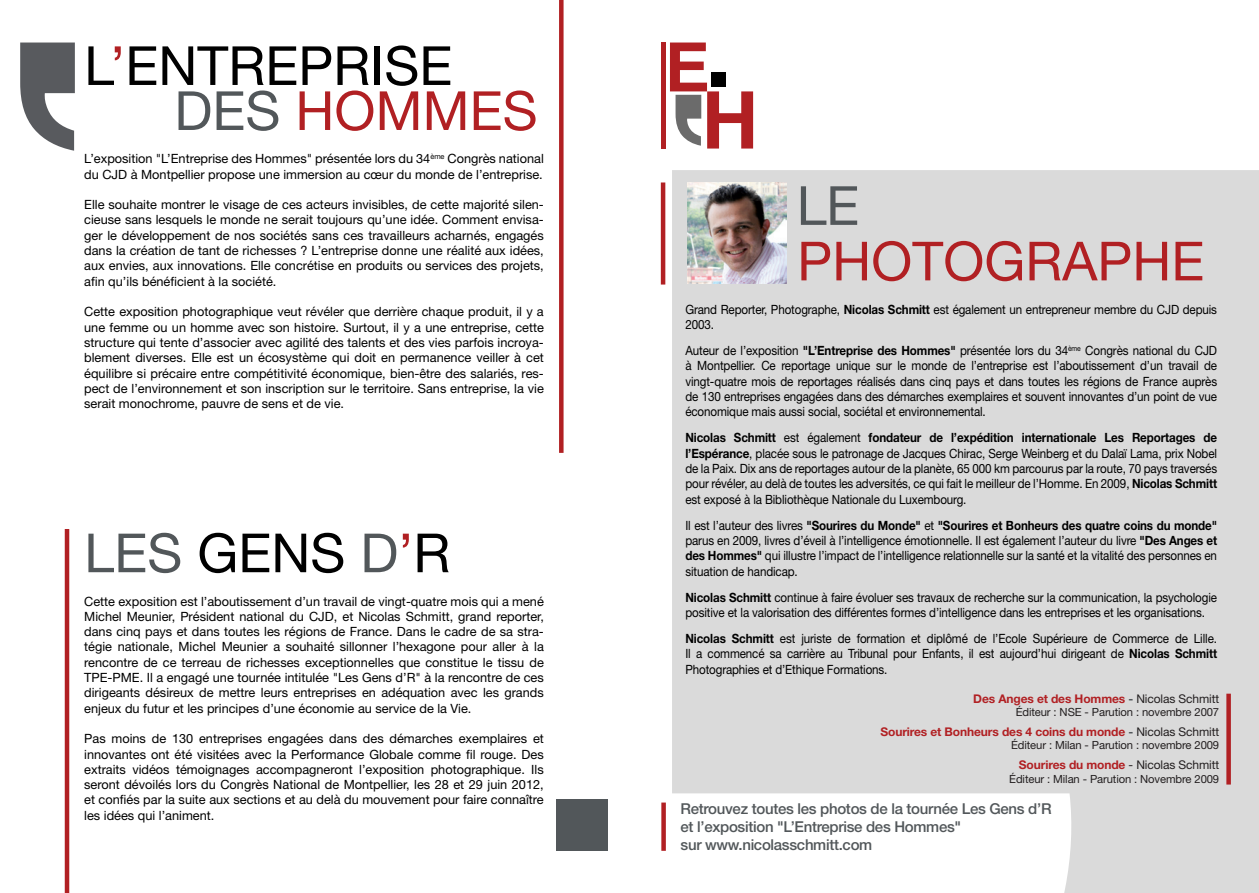
<style>
.page{position:relative;width:1259px;height:893px;background:#fff}
.page>*{position:absolute;margin:0;border:0;box-sizing:border-box;transform-origin:0 0}
.t1{font:54px "Helvetica Neue";color:#000}
.t2{font:54px "Helvetica Neue";color:#b12023}
.t3{font:54px "Helvetica Neue";color:#52575a}
.t4{font:500 15px "Helvetica Neue";letter-spacing:-.02em;color:#52575a}
.t5{font:12.75px/15.3px "Helvetica Neue";letter-spacing:-.01em;color:#000;text-align:justify}
.t6{font:12.75px/15.3px "Helvetica Neue";letter-spacing:-.01em;color:#000;text-align:justify;scale:.91 1}
.t7{font:700 12px "Helvetica Neue";letter-spacing:-.01em;color:#b12023}
.t8{font:11.25px "Helvetica Neue";letter-spacing:-.01em;color:#231f20}
.s1{color:#b12023}
.s2{color:#52575a}
.s3{color:#000}
.s4{font-weight:700}
.s5{font-weight:400;color:#231f20}
</style>
<div class="page">
<svg style="left:672px;top:170px;width:587px;height:723px;fill:#dadada"></svg>
<div style="left:661px;top:802px;width:5px;height:49px;background:#b12023"></div>
<svg style="left:670px;top:43px;width:83px;height:106px"></svg>
<div style="left:661px;top:43px;width:5px;height:106px;background:#b12023"></div>
<img style="left:687px;top:182px;width:100px;height:101px">
<hr style="left:661px;top:182px;width:4px;height:103px;background:#b12023">
<svg style="left:1226px;top:694px;width:4px;height:90px"></svg>
<hr style="left:65px;top:529px;width:4px;height:364px;background:#b12023">
<svg style="left:559px;top:0;width:4px;height:453px;fill:#b12023"></svg>
<svg style="left:20px;top:43px;width:55px;height:108px"></svg>
<div style="left:556px;top:799px;width:51px;height:51px;background:#52575a"></div>
<p class="t1" style="left:84px;top:34px;width:108px">L<span class="s1">’</span>Entreprise</p>
<p class="t3" style="left:174px;top:79px;width:35px">des</p>
<p class="t2" style="left:295px;top:79px;width:80px">Hommes</p>
<p class="t5" style="left:84px;top:151px;width:461px">L’exposition "L’Entreprise des Hommes" présentée lors du 34<sup>ème</sup> Congrès national du CJD à Montpellier propose une immersion au cœur du monde de l’entreprise.</p>
<p class="t5" style="left:84px;top:197px;width:461px">Elle souhaite montrer le visage de ces acteurs invisibles, de cette majorité silen&shy;cieuse sans lesquels le monde ne serait toujours qu’une idée. Comment envisa&shy;ger le développement de nos sociétés sans ces travailleurs acharnés, engagés dans la création de tant de richesses ? L’entreprise donne une réalité aux idées, aux envies, aux innovations. Elle concrétise en produits ou services des projets, afin qu’ils bénéficient à la société.</p>
<p class="t5" style="left:84px;top:304px;width:461px">Cette exposition photographique veut révéler que derrière chaque produit, il y a une femme ou un homme avec son histoire. Surtout, il y a une entreprise, cette structure qui tente d’associer avec agilité des talents et des vies parfois incroya&shy;blement diverses. Elle est un écosystème qui doit en permanence veiller à cet équilibre si précaire entre compétitivité économique, bien-être des salariés, res&shy;pect de l’environnement et son inscription sur le territoire. Sans entreprise, la vie serait monochrome, pauvre de sens et de vie.</p>
<p class="t1" style="left:84px;top:521px;width:189px"><span class="s2">Les</span> Gens</p>
<p class="t3" style="left:360px;top:521px;width:92px">d<span class="s1">’</span><span class="s3">R</span></p>
<p class="t5" style="left:84px;top:593px;width:461px">Cette exposition est l’aboutissement d’un travail de vingt-quatre mois qui a mené Michel Meunier, Président national du CJD, et Nicolas Schmitt, grand reporter, dans cinq pays et dans toutes les régions de France. Dans le cadre de sa stra&shy;tégie nationale, Michel Meunier a souhaité sillonner l’hexagone pour aller à la rencontre de ce terreau de richesses exceptionnelles que constitue le tissu de TPE-PME. Il a engagé une tournée intitulée "Les Gens d’R" à la rencontre de ces dirigeants désireux de mettre leurs entreprises en adéquation avec les grands enjeux du futur et les principes d’une économie au service de la Vie.</p>
<p class="t5" style="left:84px;top:731px;width:461px">Pas moins de 130 entreprises engagées dans des démarches exemplaires et innovantes ont été visitées avec la Performance Globale comme fil rouge. Des extraits vidéos témoignages accompagneront l’exposition photographique. Ils seront dévoilés lors du Congrès National de Montpellier, les 28 et 29 juin 2012, et confiés par la suite aux sections et au delà du mouvement pour faire connaître les idées qui l’animent.</p>
<p class="t3" style="left:796px;top:173px;width:64px">LE</p>
<p class="t2" style="left:797px;top:229px;width:408px">PHOTOGRAPHE</p>
<p class="t6" style="left:685px;top:301px;width:586px">Grand Reporter, Photographe, <span class="s4">Nicolas Schmitt</span> est également un entrepreneur membre du CJD depuis<br>2003.</p>
<p class="t6" style="left:685px;top:343px;width:586px">Auteur de l’exposition <span class="s4">"L’Entreprise des Hommes"</span> présentée lors du 34<sup>ème</sup> Congrès national du CJD à Montpellier. Ce reportage unique sur le monde de l’entreprise est l’aboutissement d’un travail de vingt-quatre mois de reportages réalisés dans cinq pays et dans toutes les régions de France auprès de 130 entreprises engagées dans des démarches exemplaires et souvent innovantes d’un point de vue économique mais aussi social, sociétal et environnemental.</p>
<p class="t6" style="left:685px;top:430px;width:586px"><span class="s4">Nicolas Schmitt</span> est également <span class="s4">fondateur de l’expédition internationale Les Reportages de l’Espérance</span>, placée sous le patronage de Jacques Chirac, Serge Weinberg et du Dalaï Lama, prix Nobel de la Paix. Dix ans de reportages autour de la planète, 65 000 km parcourus par la route, 70 pays traversés pour révéler, au delà de toutes les adversités, ce qui fait le meilleur de l’Homme. En 2009, <span class="s4">Nicolas Schmitt </span>est exposé à la Bibliothèque Nationale du Luxembourg.</p>
<p class="t6" style="left:685px;top:517px;width:586px">Il est l’auteur des livres <span class="s4">"Sourires du Monde"</span> et <span class="s4">"Sourires et Bonheurs des quatre coins du monde" </span>parus en 2009, livres d’éveil à l’intelligence émotionnelle. Il est également l’auteur du livre <span class="s4">"Des Anges et des Hommes"</span> qui illustre l’impact de l’intelligence relationnelle sur la santé et la vitalité des personnes en situation de handicap.</p>
<p class="t6" style="left:685px;top:589px;width:586px"><span class="s4">Nicolas Schmitt</span> continue à faire évoluer ses travaux de recherche sur la communication, la psychologie positive et la valorisation des différentes formes d’intelligence dans les entreprises et les organisations.</p>
<p class="t6" style="left:685px;top:631px;width:586px"><span class="s4">Nicolas Schmitt</span> est juriste de formation et diplômé de l’Ecole Supérieure de Commerce de Lille.<br>Il a commencé sa carrière au Tribunal pour Enfants, il est aujourd’hui dirigeant de <span class="s4">Nicolas Schmitt </span>Photographies et d’Ethique Formations.</p>
<p class="t7" style="left:973px;top:691px;width:247px">Des Anges et des Hommes <span class="s2">-</span> <span class="s5">Nicolas Schmitt</span></p>
<p class="t8" style="left:1015px;top:705px;width:205px">Éditeur : NSE - Parution : novembre 2007</p>
<p class="t7" style="left:880px;top:724px;width:340px">Sourires et Bonheurs des 4 coins du monde <span class="s2">-</span> <span class="s5">Nicolas Schmitt</span></p>
<p class="t8" style="left:1011px;top:739px;width:209px">Éditeur : Milan - Parution : novembre 2009</p>
<p class="t7" style="left:1019px;top:757px;width:202px">Sourires du monde <span class="s5">- Nicolas Schmitt</span></p>
<p class="t8" style="left:1009px;top:772px;width:211px">Éditeur : Milan - Parution : Novembre 2009</p>
<p class="t4" style="left:680px;top:800px;width:372px">Retrouvez toutes les photos de la tournée Les Gens d’R</p>
<p class="t4" style="left:680px;top:818px;width:282px">et l’exposition "L’Entreprise des Hommes"</p>
<p class="t4" style="left:680px;top:836px;width:193px">sur www.nicolasschmitt.com</p>
</div>
